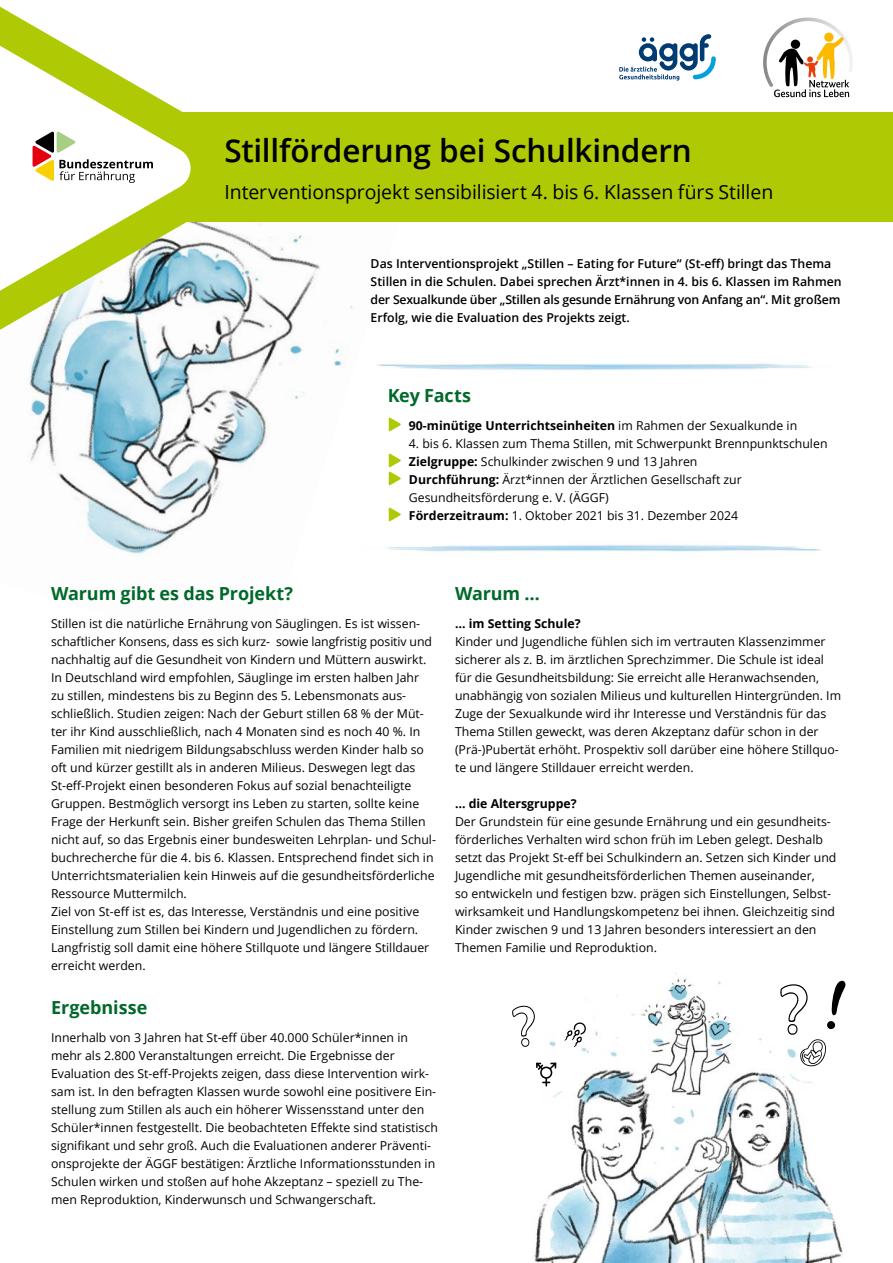
<style>
.page{position:relative;width:893px;height:1263px;background:#fff}
.page>*{position:absolute;margin:0;border:0;box-sizing:border-box;transform-origin:0 0}
.id313{font:600 31.5px "Open Sans";letter-spacing:-.005em;color:#000}
.id317{font:19.5px "Open Sans";letter-spacing:-.005em;color:#000}
.id316{font:700 18px "Open Sans";letter-spacing:-.005em;color:#00692a}
.id320{font:12.3px/18px "Open Sans";color:#000}
.id320-2{font:600 12.3px/18px "Open Sans";color:#000}
.id320-3{font:700 12.3px "Open Sans";color:#000}
.s1{font-weight:400}
.s2{font-weight:700}
</style>
<div class="page">
<img style="left:534px;top:973px;width:309px;height:290px">
<svg style="left:512px;top:1002px;width:24px;height:45px"></svg>
<svg style="left:565px;top:1021px;width:22px;height:26px"></svg>
<svg style="left:536px;top:1062px;width:20px;height:24px"></svg>
<svg style="left:780px;top:977px;width:66px;height:89px"></svg>
<svg style="left:763px;top:18px;width:90px;height:79px"></svg>
<svg style="left:619px;top:34px;width:97px;height:47px"></svg>
<img style="left:241px;top:223px;width:163px;height:334px">
<div style="left:128px;top:112px;width:765px;height:110px;background:#afca05"></div>
<svg style="left:0;top:6px;width:241px;height:548px"></svg>
<svg style="left:33px;top:131px;width:120px;height:52px"></svg>
<svg style="left:389px;top:418px;width:12px;height:13px"></svg>
<svg style="left:389px;top:454px;width:12px;height:31px"></svg>
<svg style="left:389px;top:508px;width:12px;height:13px"></svg>
<p class="id313" style="left:224px;top:129px;width:469px">Stillförderung bei Schulkindern</p>
<p class="id317" style="left:224px;top:178px;width:550px">Interventionsprojekt sensibilisiert 4. bis 6. Klassen fürs Stillen</p>
<p class="id320-2" style="left:371px;top:254px;width:473px">Das Interventionsprojekt „Stillen – Eating for Future“ (St-eff) bringt das Thema Stillen in die Schulen. Dabei sprechen Ärzt*innen in 4. bis 6. Klassen im Rahmen der Sexualkunde über „Stillen als gesunde Ernährung von Anfang an“. Mit großem Erfolg, wie die Evaluation des Projekts zeigt.</p>
<p class="id316" style="left:388px;top:383px;width:85px">Key Facts</p>
<p class="id320-3" style="left:392px;top:417px;width:407px"><span class="s1">•</span> 90-minütige Unterrichtseinheiten <span class="s1">im Rahmen der Sexualkunde in</span></p>
<p class="id320" style="left:409px;top:434px;width:420px">4. bis 6. Klassen zum Thema Stillen, mit Schwerpunkt Brennpunktschulen</p>
<p class="id320" style="left:392px;top:452px;width:307px">• <span class="s2">Zielgruppe:</span> Schulkinder zwischen 9 und 13 Jahren</p>
<p class="id320" style="left:409px;top:470px;width:334px;text-indent:-17px">• <span class="s2">Durchführung:</span> Ärzt*innen der Ärztlichen Gesellschaft zur<br>Gesundheitsförderung e. V. (ÄGGF)</p>
<p class="id320" style="left:392px;top:506px;width:348px">• <span class="s2">Förderzeitraum:</span> 1. Oktober 2021 bis 31. Dezember 2024</p>
<p class="id316" style="left:51px;top:580px;width:243px">Warum gibt es das Projekt?</p>
<p class="id320" style="left:51px;top:614px;width:382px">Stillen ist die natürliche Ernährung von Säuglingen. Es ist wissen&shy;schaftlicher Konsens, dass es sich kurz- sowie langfristig positiv und nachhaltig auf die Gesundheit von Kindern und Müttern auswirkt.</p>
<p class="id320" style="left:51px;top:668px;width:386px">In Deutschland wird empfohlen, Säuglinge im ersten halben Jahr<br>zu stillen, mindestens bis zu Beginn des 5. Lebensmonats aus&shy;schließlich. Studien zeigen: Nach der Geburt stillen 68 % der Müt&shy;ter ihr Kind ausschließlich, nach 4 Monaten sind es noch 40 %. In Familien mit niedrigem Bildungsabschluss werden Kinder halb so oft und kürzer gestillt als in anderen Milieus. Deswegen legt das St-eff-Projekt einen besonderen Fokus auf sozial benachteiligte Gruppen. Bestmöglich versorgt ins Leben zu starten, sollte keine Frage der Herkunft sein. Bisher greifen Schulen das Thema Stillen nicht auf, so das Ergebnis einer bundesweiten Lehrplan- und Schul&shy;buchrecherche für die 4. bis 6. Klassen. Entsprechend findet sich in Unterrichtsmaterialien kein Hinweis auf die gesundheitsförderliche Ressource Muttermilch.<br>Ziel von St-eff ist es, das Interesse, Verständnis und eine positive Einstellung zum Stillen bei Kindern und Jugendlichen zu fördern.<br>Langfristig soll damit eine höhere Stillquote und längere Stilldauer erreicht werden.</p>
<p class="id316" style="left:51px;top:994px;width:98px">Ergebnisse</p>
<p class="id320" style="left:51px;top:1028px;width:388px">Innerhalb von 3 Jahren hat St-eff über 40.000 Schüler*innen in mehr als 2.800 Veranstaltungen erreicht. Die Ergebnisse der Evaluation des St-eff-Projekts zeigen, dass diese Intervention wirk&shy;sam ist. In den befragten Klassen wurde sowohl eine positivere Ein&shy;stellung zum Stillen als auch ein höherer Wissensstand unter den Schüler*innen festgestellt. Die beobachteten Effekte sind statistisch signifikant und sehr groß. Auch die Evaluationen anderer Präventi&shy;onsprojekte der ÄGGF bestätigen: Ärztliche Informationsstunden in Schulen wirken und stoßen auf hohe Akzeptanz – speziell zu The&shy;men Reproduktion, Kinderwunsch und Schwangerschaft.</p>
<p class="id316" style="left:455px;top:580px;width:86px">Warum …</p>
<p class="id320-3" style="left:455px;top:615px;width:127px">… im Setting Schule?</p>
<p class="id320" style="left:455px;top:632px;width:388px">Kinder und Jugendliche fühlen sich im vertrauten Klassenzimmer sicherer als z. B. im ärztlichen Sprechzimmer. Die Schule ist ideal für die Gesundheitsbildung: Sie erreicht alle Heranwachsenden, unabhängig von sozialen Milieus und kulturellen Hintergründen. Im Zuge der Sexualkunde wird ihr Interesse und Verständnis für das Thema Stillen geweckt, was deren Akzeptanz dafür schon in der (Prä-)Pubertät erhöht. Prospektiv soll darüber eine höhere Stillquo&shy;te und längere Stilldauer erreicht werden.</p>
<p class="id320-3" style="left:455px;top:795px;width:123px">… die Altersgruppe?</p>
<p class="id320" style="left:455px;top:812px;width:383px">Der Grundstein für eine gesunde Ernährung und ein gesundheits&shy;förderliches Verhalten wird schon früh im Leben gelegt. Deshalb setzt das Projekt St-eff bei Schulkindern an. Setzen sich Kinder und Jugendliche mit gesundheitsförderlichen Themen auseinander,<br>so entwickeln und festigen bzw. prägen sich Einstellungen, Selbst&shy;wirksamkeit und Handlungskompetenz bei ihnen. Gleichzeitig sind Kinder zwischen 9 und 13 Jahren besonders interessiert an den Themen Familie und Reproduktion.</p>
</div>
